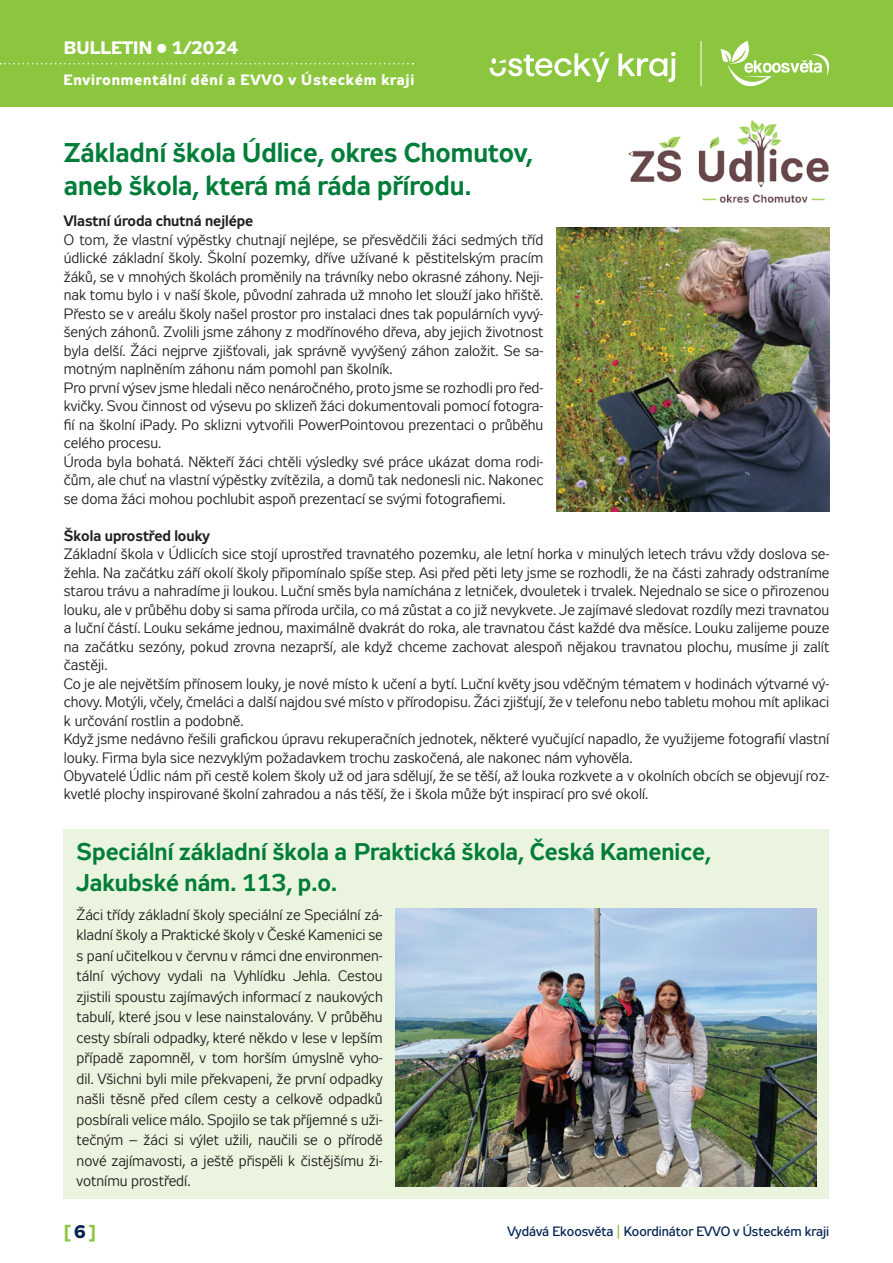
<style>
.page{position:relative;width:893px;height:1263px;background:#fff}
.page>*{position:absolute;margin:0;border:0;box-sizing:border-box;transform-origin:0 0}
.t1{font:700 27px/32.8px "Zeppelin 31";color:#007d39}
.t2{font:700 24px/31.3px "Zeppelin 31";color:#007d39}
.t3{font:700 18px "Zeppelin 32";letter-spacing:.01em;color:#fff}
.t4{font:700 18px "Zeppelin 32";color:#8bc63e}
.t5{font:15px/18.5px "Zeppelin 31";color:#231f20;text-align:justify}
.t6{font:700 15px "Zeppelin 31";color:#231f20}
.t7{font:700 15px "Zeppelin 32";letter-spacing:.05em;color:#fff}
.t8{font:13.5px "Zeppelin 32";color:#042552}
.s1{color:#042552}
.s2{color:#8bc63e}
</style>
<div class="page">
<div style="left:64px;top:829px;width:765px;height:370px;background:#ebf4de"></div>
<div style="left:0;top:0;width:893px;height:106px;background:#8bc63e"></div>
<svg style="left:618px;top:52px;width:58px;height:30px"></svg>
<svg style="left:490px;top:52px;width:119px;height:30px"></svg>
<svg style="left:720px;top:41px;width:109px;height:46px"></svg>
<hr style="left:700px;top:41px;width:1px;height:45px;background:#fff">
<svg style="left:0;top:63px;width:413px;height:1px"></svg>
<img style="left:395px;top:909px;width:421px;height:277px">
<img style="left:556px;top:227px;width:273px;height:285px">
<img style="left:628px;top:119px;width:201px;height:84px">
<p class="t3" style="left:64px;top:37px;width:176px">BULLETIN • 1/2024</p>
<p class="t7" style="left:64px;top:71px;width:352px">Environmentální dění a EVVO v Ústeckém kraji</p>
<p class="t1" style="left:64px;top:139px;width:470px">Základní škola Údlice, okres Chomutov, aneb škola, která má ráda přírodu.</p>
<p class="t6" style="left:64px;top:213px;width:191px">Vlastní úroda chutná nejlépe</p>
<p class="t5" style="left:64px;top:231px;width:481px">O tom, že vlastní výpěstky chutnají nejlépe, se přesvědčili žáci sedmých tříd údlické základní školy. Školní pozemky, dříve užívané k pěstitelským pracím žáků, se v mnohých školách proměnily na trávníky nebo okrasné záhony. Neji&shy;nak tomu bylo i v naší škole, původní zahrada už mnoho let slouží jako hřiště.<br>Přesto se v areálu školy našel prostor pro instalaci dnes tak populárních vyvý&shy;šených záhonů. Zvolili jsme záhony z modřínového dřeva, aby jejich životnost byla delší. Žáci nejprve zjišťovali, jak správně vyvýšený záhon založit. Se sa&shy;motným naplněním záhonu nám pomohl pan školník.</p>
<p class="t5" style="left:64px;top:379px;width:481px">Pro první výsev jsme hledali něco nenáročného, proto jsme se rozhodli pro řed&shy;kvičky. Svou činnost od výsevu po sklizeň žáci dokumentovali pomocí fotogra&shy;fií na školní iPady. Po sklizni vytvořili PowerPointovou prezentaci o průběhu celého procesu.</p>
<p class="t5" style="left:64px;top:453px;width:481px">Úroda byla bohatá. Někteří žáci chtěli výsledky své práce ukázat doma rodi&shy;čům, ale chuť na vlastní výpěstky zvítězila, a domů tak nedonesli nic. Nakonec se doma žáci mohou pochlubit aspoň prezentací se svými fotografiemi.</p>
<p class="t6" style="left:64px;top:527px;width:148px">Škola uprostřed louky</p>
<p class="t5" style="left:64px;top:545px;width:767px">Základní škola v Údlicích sice stojí uprostřed travnatého pozemku, ale letní horka v minulých letech trávu vždy doslova se&shy;žehla. Na začátku září okolí školy připomínalo spíše step. Asi před pěti lety jsme se rozhodli, že na části zahrady odstraníme starou trávu a nahradíme ji loukou. Luční směs byla namíchána z letniček, dvouletek i trvalek. Nejednalo se sice o přirozenou louku, ale v průběhu doby si sama příroda určila, co má zůstat a co již nevykvete. Je zajímavé sledovat rozdíly mezi travnatou a luční částí. Louku sekáme jednou, maximálně dvakrát do roka, ale travnatou část každé dva měsíce. Louku zalijeme pouze na začátku sezóny, pokud zrovna nezaprší, ale když chceme zachovat alespoň nějakou travnatou plochu, musíme ji zalít častěji.</p>
<p class="t5" style="left:64px;top:674px;width:767px">Co je ale největším přínosem louky, je nové místo k učení a bytí. Luční květy jsou vděčným tématem v hodinách výtvarné vý&shy;chovy. Motýli, včely, čmeláci a další najdou své místo v přírodopisu. Žáci zjišťují, že v telefonu nebo tabletu mohou mít aplikaci k určování rostlin a podobně.</p>
<p class="t5" style="left:64px;top:730px;width:767px">Když jsme nedávno řešili grafickou úpravu rekuperačních jednotek, některé vyučující napadlo, že využijeme fotografií vlastní louky. Firma byla sice nezvyklým požadavkem trochu zaskočená, ale nakonec nám vyhověla.</p>
<p class="t5" style="left:64px;top:767px;width:767px">Obyvatelé Údlic nám při cestě kolem školy už od jara sdělují, že se těší, až louka rozkvete a v okolních obcích se objevují roz&shy;kvetlé plochy inspirované školní zahradou a nás těší, že i škola může být inspirací pro své okolí.</p>
<p class="t2" style="left:77px;top:837px;width:636px">Speciální základní škola a Praktická škola, Česká Kamenice,<br>Jakubské nám. 113, p.o.</p>
<p class="t5" style="left:77px;top:905px;width:308px;line-height:20.5px">Žáci třídy základní školy speciální ze Speciální zá&shy;kladní školy a Praktické školy v České Kamenici se s paní učitelkou v červnu v rámci dne environmen&shy;tální výchovy vydali na Vyhlídku Jehla. Cestou zjistili spoustu zajímavých informací z naukových tabulí, které jsou v lese nainstalovány. V průběhu cesty sbírali odpadky, které někdo v lese v lepším případě zapomněl, v tom horším úmyslně vyho&shy;dil. Všichni byli mile překvapeni, že první odpadky našli těsně před cílem cesty a celkově odpadků posbírali velice málo. Spojilo se tak příjemné s uži&shy;tečným – žáci si výlet užili, naučili se o přírodě nové zajímavosti, a ještě přispěli k čistějšímu ži&shy;votnímu prostředí.</p>
<p class="t4" style="left:64px;top:1221px;width:34px">[ <span class="s1">6</span> ]</p>
<p class="t8" style="left:507px;top:1224px;width:323px">Vydává Ekoosvěta <span class="s2">|</span> Koordinátor EVVO v Ústeckém kraji</p>
</div>
